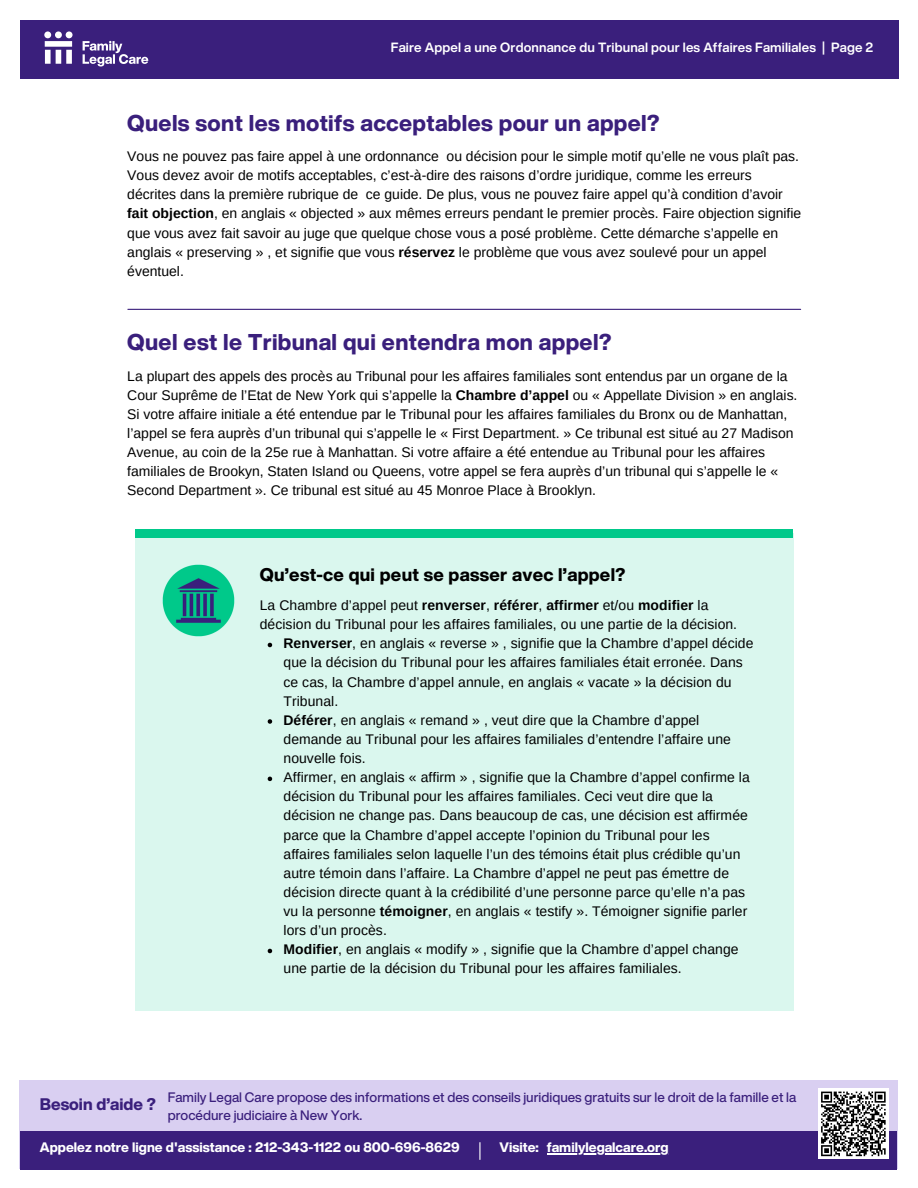
<style>
.page{position:relative;width:918px;height:1188px;background:#fff}
.page>*{position:absolute;margin:0;border:0;box-sizing:border-box;transform-origin:0 0}
.t1{font:800 22.5px "Helvetica Now Display";letter-spacing:.015em;color:#3a1f7c}
.t2{font:800 18px "Helvetica Now Display";letter-spacing:.015em;color:#000}
.t3{font:800 16.5px "Helvetica Now Display";color:#3a1f7c}
.t4{font:13.95px/19.2px "Arimo";color:#000}
.t5{font:500 13.5px/18px "Helvetica Now Display";color:#3a1f7c}
.t6{font:800 13.5px "Helvetica Now Display";color:#fff}
.t7{font:700 13.2px "Helvetica Now Display";letter-spacing:.01em;color:#fff}
.s1{font-weight:700}
</style>
<div class="page">
<div style="left:20px;top:20px;width:878px;height:58px;background:#3a1f7c"></div>
<svg style="left:44px;top:31px;width:104px;height:36px"></svg>
<div style="left:19px;top:1080px;width:879px;height:89px;background:#d9cff1"></div>
<div style="left:20px;top:1131px;width:876px;height:38px;background:#3a1f7c"></div>
<hr style="left:547px;top:1153px;width:122px;height:1px;background:#fff">
<svg style="left:479px;top:1143px;width:2px;height:16px"></svg>
<div style="left:818px;top:1088px;width:71px;height:71px;background:#fff"></div>
<svg style="left:821px;top:1091px;width:65px;height:66px"></svg>
<hr style="left:128px;top:309px;width:673px;height:1px;background:#3a1f7c">
<div style="left:135px;top:533px;width:658px;height:478px;background:#daf7ee"></div>
<div style="left:135px;top:529px;width:658px;height:8px;background:#00c98a"></div>
<img style="left:162px;top:564px;width:73px;height:73px">
<svg style="left:268px;top:643px;width:4px;height:4px"></svg>
<svg style="left:268px;top:719px;width:4px;height:5px"></svg>
<svg style="left:268px;top:777px;width:4px;height:4px"></svg>
<svg style="left:268px;top:949px;width:4px;height:4px"></svg>
<p class="t7" style="left:391px;top:38px;width:484px">Faire Appel a une Ordonnance du Tribunal pour les Affaires Familiales | Page 2</p>
<h1 class="t1" style="left:127px;top:106px;width:534px">Quels sont les motifs acceptables pour un appel?</h1>
<p class="t4" style="left:127px;top:147px;width:676px">Vous ne pouvez pas faire appel à une ordonnance ou décision pour le simple motif qu’elle ne vous plaît pas.<br>Vous devez avoir de motifs acceptables, c’est-à-dire des raisons d’ordre juridique, comme les erreurs décrites dans la première rubrique de ce guide. De plus, vous ne pouvez faire appel qu’à condition d’avoir <span class="s1">fait objection</span>, en anglais « objected » aux mêmes erreurs pendant le premier procès. Faire objection signifie que vous avez fait savoir au juge que quelque chose vous a posé problème. Cette démarche s’appelle en anglais « preserving » , et signifie que vous <span class="s1">réservez</span> le problème que vous avez soulevé pour un appel éventuel.</p>
<h1 class="t1" style="left:127px;top:325px;width:485px">Quel est le Tribunal qui entendra mon appel?</h1>
<p class="t4" style="left:127px;top:366px;width:672px">La plupart des appels des procès au Tribunal pour les affaires familiales sont entendus par un organe de la Cour Suprême de l’Etat de New York qui s’appelle la <span class="s1">Chambre d’appel</span> ou « Appellate Division » en anglais.<br>Si votre affaire initiale a été entendue par le Tribunal pour les affaires familiales du Bronx ou de Manhattan, l’appel se fera auprès d’un tribunal qui s’appelle le « First Department. » Ce tribunal est situé au 27 Madison Avenue, au coin de la 25e rue à Manhattan. Si votre affaire a été entendue au Tribunal pour les affaires familiales de Brookyn, Staten Island ou Queens, votre appel se fera auprès d’un tribunal qui s’appelle le « Second Department ». Ce tribunal est situé au 45 Monroe Place à Brooklyn.</p>
<p class="t2" style="left:260px;top:561px;width:367px">Qu’est-ce qui peut se passer avec l’appel?</p>
<p class="t4" style="left:260px;top:596px;width:479px">La Chambre d’appel peut <span class="s1">renverser</span>, <span class="s1">référer</span>, <span class="s1">affirmer</span> et/ou <span class="s1">modifier</span> la décision du Tribunal pour les affaires familiales, ou une partie de la décision.</p>
<p class="t4" style="left:284px;top:634px;width:472px"><span class="s1">Renverser</span>, en anglais « reverse » , signifie que la Chambre d’appel décide que la décision du Tribunal pour les affaires familiales était erronée. Dans ce cas, la Chambre d’appel annule, en anglais « vacate » la décision du Tribunal.<br><span class="s1">Déférer</span>, en anglais « remand » , veut dire que la Chambre d’appel demande au Tribunal pour les affaires familiales d’entendre l’affaire une nouvelle fois.<br>Affirmer, en anglais « affirm » , signifie que la Chambre d’appel confirme la décision du Tribunal pour les affaires familiales. Ceci veut dire que la décision ne change pas. Dans beaucoup de cas, une décision est affirmée parce que la Chambre d’appel accepte l’opinion du Tribunal pour les affaires familiales selon laquelle l’un des témoins était plus crédible qu’un autre témoin dans l’affaire. La Chambre d’appel ne peut pas émettre de décision directe quant à la crédibilité d’une personne parce qu’elle n’a pas vu la personne <span class="s1">témoigner</span>, en anglais « testify ». Témoigner signifie parler lors d’un procès.<br><span class="s1">Modifier</span>, en anglais « modify » , signifie que la Chambre d’appel change une partie de la décision du Tribunal pour les affaires familiales.</p>
<p class="t3" style="left:40px;top:1092px;width:118px">Besoin d’aide ?</p>
<p class="t5" style="left:168px;top:1088px;width:630px">Family Legal Care propose des informations et des conseils juridiques gratuits sur le droit de la famille et la procédure judiciaire à New York.</p>
<p class="t6" style="left:500px;top:1137px;width:41px">Visite:</p>
<p class="t6" style="left:40px;top:1137px;width:421px">Appelez notre ligne d'assistance : 212-343-1122 ou 800-696-8629</p>
<p class="t6" style="left:547px;top:1137px;width:123px">familylegalcare.org</p>
</div>
